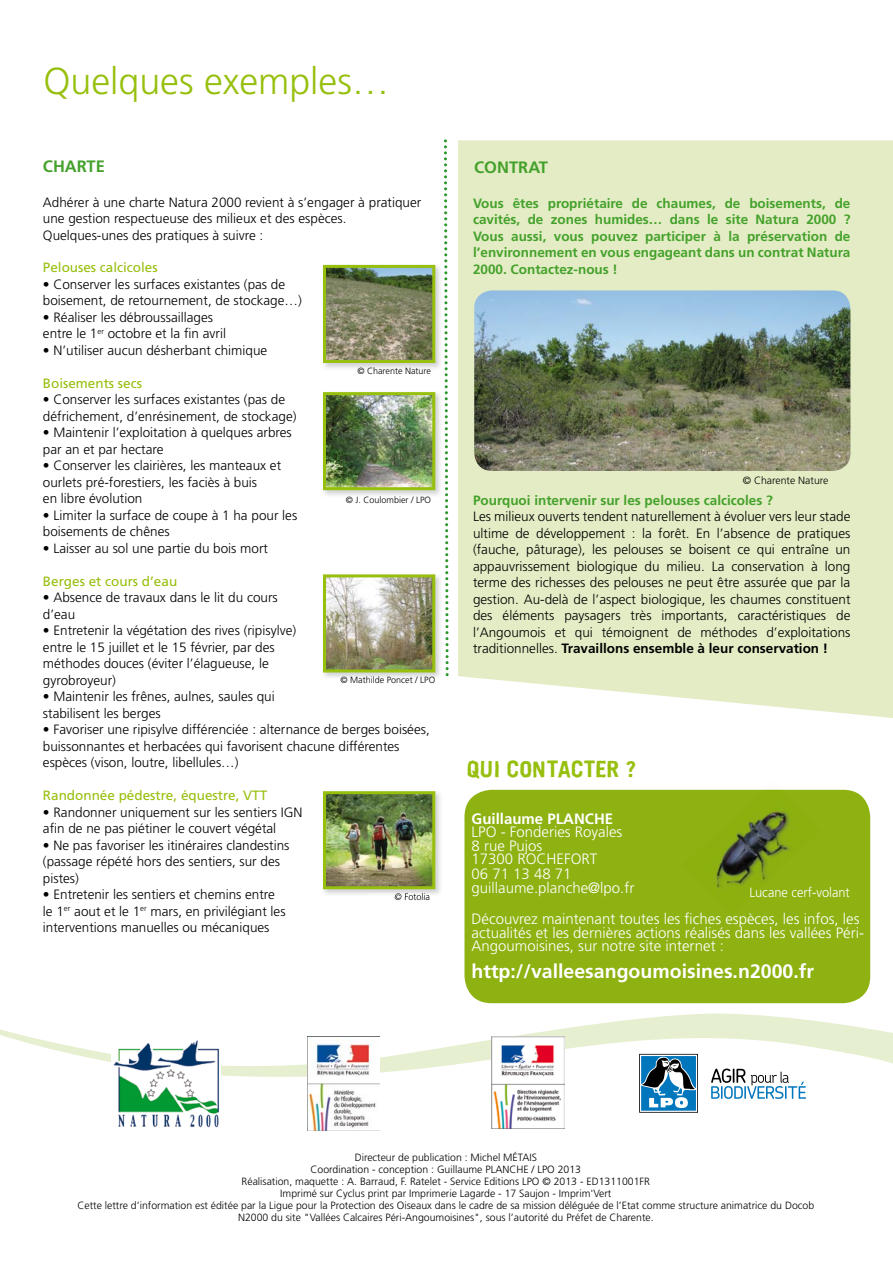
<style>
.page{position:relative;width:893px;height:1263px;background:#fff}
.page>*{position:absolute;margin:0;border:0;box-sizing:border-box;transform-origin:0 0}
.t1{font:300 37.5px "Frutiger";color:#97bf0d}
.t2{font:22.5px "Recreant Dirty";letter-spacing:.015em;color:#97bf0d}
.t3{font:700 19.5px "Frutiger";color:#fff}
.t4{font:700 16.5px "Frutiger";color:#44a12b}
.t5{font:300 15px/13.5px "Frutiger";color:#fff}
.t6{font:700 15px "Frutiger";color:#fff}
.t7{font:300 13.5px/16.5px "Frutiger";color:#000}
.t8{font:700 13.5px/16.5px "Frutiger";color:#44a12b;text-align:justify}
.t9{font:13.5px "Frutiger";color:#97bf0d}
.t10{font:300 13.5px "Frutiger";color:#fff;scale:.95 1}
.t11{font:300 10.5px/12px "Frutiger";color:#000;text-align:center}
.t12{font:300 9px "Frutiger";color:#000}
.s1{font-weight:700}
</style>
<div class="page">
<svg style="left:639px;top:1081px;width:167px;height:32px"></svg>
<div style="left:458px;top:140px;width:435px;height:578px;background:#e3ecc4"></div>
<img style="left:0;top:1013px;width:893px;height:68px">
<img style="left:491px;top:1036px;width:73px;height:93px">
<img style="left:308px;top:1036px;width:71px;height:94px">
<img style="left:111px;top:1036px;width:110px;height:92px">
<svg style="left:444px;top:139px;width:5px;height:537px"></svg>
<img style="left:474px;top:290px;width:376px;height:181px">
<img style="left:323px;top:791px;width:117px;height:106px">
<img style="left:370px;top:893px;width:59px;height:4px">
<img style="left:323px;top:791px;width:112px;height:98px">
<img style="left:323px;top:574px;width:117px;height:104px">
<svg style="left:323px;top:574px;width:112px;height:98px;background:#aaab86"></svg>
<img style="left:323px;top:392px;width:117px;height:104px">
<img style="left:323px;top:392px;width:112px;height:98px">
<img style="left:323px;top:264px;width:117px;height:105px">
<svg style="left:323px;top:265px;width:112px;height:98px;background:#81895d"></svg>
<div style="left:464px;top:790px;width:406px;height:213px;background:#8eb211;border-radius:27px"></div>
<img style="left:763px;top:789px;width:18px;height:1px">
<img style="left:716px;top:811px;width:74px;height:77px">
<h1 class="t1" style="left:44px;top:59px;width:347px">Quelques exemples…</h1>
<p class="t4" style="left:43px;top:157px;width:64px">CHARTE</p>
<p class="t7" style="left:43px;top:194px;width:380px">Adhérer à une charte Natura 2000 revient à s’engager à pratiquer une gestion respectueuse des milieux et des espèces.<br>Quelques-unes des pratiques à suivre :</p>
<p class="t9" style="left:43px;top:260px;width:116px">Pelouses calcicoles</p>
<p class="t7" style="left:43px;top:276px;width:260px">• Conserver les surfaces existantes (pas de boisement, de retournement, de stockage…)</p>
<p class="t7" style="left:43px;top:309px;width:185px">• Réaliser les débroussaillages entre le 1<sup>er</sup> octobre et la fin avril</p>
<p class="t7" style="left:43px;top:342px;width:226px">• N’utiliser aucun désherbant chimique</p>
<p class="t9" style="left:43px;top:375px;width:101px">Boisements secs</p>
<p class="t7" style="left:43px;top:391px;width:255px">• Conserver les surfaces existantes (pas de défrichement, d’enrésinement, de stockage)</p>
<p class="t7" style="left:43px;top:424px;width:250px">• Maintenir l’exploitation à quelques arbres par an et par hectare</p>
<p class="t7" style="left:43px;top:457px;width:240px">• Conserver les clairières, les manteaux et ourlets pré-forestiers, les faciès à buis<br>en libre évolution</p>
<p class="t7" style="left:43px;top:507px;width:256px">• Limiter la surface de coupe à 1 ha pour les boisements de chênes</p>
<p class="t7" style="left:43px;top:540px;width:227px">• Laisser au sol une partie du bois mort</p>
<p class="t9" style="left:43px;top:573px;width:136px">Berges et cours d’eau</p>
<p class="t7" style="left:43px;top:589px;width:236px">• Absence de travaux dans le lit du cours d’eau</p>
<p class="t7" style="left:43px;top:622px;width:255px">• Entretenir la végétation des rives (ripisylve) entre le 15 juillet et le 15 février, par des méthodes douces (éviter l’élagueuse, le gyrobroyeur)</p>
<p class="t7" style="left:43px;top:688px;width:233px">• Maintenir les frênes, aulnes, saules qui stabilisent les berges</p>
<p class="t7" style="left:43px;top:721px;width:388px">• Favoriser une ripisylve différenciée : alternance de berges boisées, buissonnantes et herbacées qui favorisent chacune différentes espèces (vison, loutre, libellules…)</p>
<p class="t9" style="left:43px;top:788px;width:226px">Randonnée pédestre, équestre, VTT</p>
<p class="t7" style="left:43px;top:804px;width:261px">• Randonner uniquement sur les sentiers IGN afin de ne pas piétiner le couvert végétal</p>
<p class="t7" style="left:43px;top:837px;width:248px">• Ne pas favoriser les itinéraires clandestins (passage répété hors des sentiers, sur des pistes)</p>
<p class="t7" style="left:43px;top:886px;width:244px">• Entretenir les sentiers et chemins entre le 1<sup>er</sup> aout et le 1<sup>er</sup> mars, en privilégiant les interventions manuelles ou mécaniques</p>
<p class="t12" style="left:357px;top:366px;width:75px">© Charente Nature</p>
<p class="t12" style="left:346px;top:495px;width:87px">© J. Coulombier / LPO</p>
<p class="t12" style="left:340px;top:675px;width:96px">© Mathilde Poncet / LPO</p>
<p class="t12" style="left:395px;top:891px;width:37px">© Fotolia</p>
<p class="t4" style="left:474px;top:157px;width:75px">CONTRAT</p>
<p class="t8" style="left:473px;top:194px;width:379px">Vous êtes propriétaire de chaumes, de boisements, de cavités, de zones humides… dans le site Natura 2000 ?<br>Vous aussi, vous pouvez participer à la préservation de l’environnement en vous engageant dans un contrat Natura 2000. Contactez-nous !</p>
<p class="t11" style="left:743px;top:474px;width:87px">© Charente Nature</p>
<p class="t8" style="left:473px;top:491px;width:301px">Pourquoi intervenir sur les pelouses calcicoles ?</p>
<p class="t7" style="left:473px;top:508px;width:379px;text-align:justify">Les milieux ouverts tendent naturellement à évoluer vers leur stade ultime de développement : la forêt. En l’absence de pratiques (fauche, pâturage), les pelouses se boisent ce qui entraîne un appauvrissement biologique du milieu. La conservation à long terme des richesses des pelouses ne peut être assurée que par la gestion. Au-delà de l’aspect biologique, les chaumes constituent des éléments paysagers très importants, caractéristiques de l’Angoumois et qui témoignent de méthodes d’exploitations traditionnelles. <span class="s1">Travaillons ensemble à leur conservation !</span></p>
<h2 class="t2" style="left:467px;top:755px;width:170px">QUI CONTACTER ?</h2>
<p class="t6" style="left:471px;top:810px;width:143px">Guillaume PLANCHE</p>
<p class="t5" style="left:471px;top:825px;width:152px">LPO - Fonderies Royales<br>8 rue Pujos<br>17300 ROCHEFORT</p>
<p class="t5" style="left:471px;top:867px;width:164px">06 71 13 48 71 guillaume.planche@lpo.fr</p>
<p class="t5" style="left:471px;top:912px;width:394px">Découvrez maintenant toutes les fiches espèces, les infos, les actualités et les dernières actions réalisés dans les vallées Péri-<br>Angoumoisines, sur notre site internet :</p>
<h3 class="t3" style="left:471px;top:960px;width:344px">http://valleesangoumoisines.n2000.fr</h3>
<p class="t5" style="left:471px;top:878px;width:82px">de conseils ?</p>
<p class="t10" style="left:749px;top:885px;width:107px">Lucane cerf-volant</p>
<p class="t11" style="left:77px;top:1151px;width:738px">Directeur de publication : Michel MÉTAIS<br>Coordination - conception : Guillaume PLANCHE / LPO 2013<br>Réalisation, maquette : A. Barraud, F. Ratelet - Service Editions LPO © 2013 - ED1311001FR<br>Imprimé sur Cyclus print par Imprimerie Lagarde - 17 Saujon - Imprim'Vert<br>Cette lettre d’information est éditée par la Ligue pour la Protection des Oiseaux dans le cadre de sa mission déléguée de l’Etat comme structure animatrice du Docob N2000 du site "Vallées Calcaires Péri-Angoumoisines", sous l’autorité du Préfet de Charente.</p>
</div>
